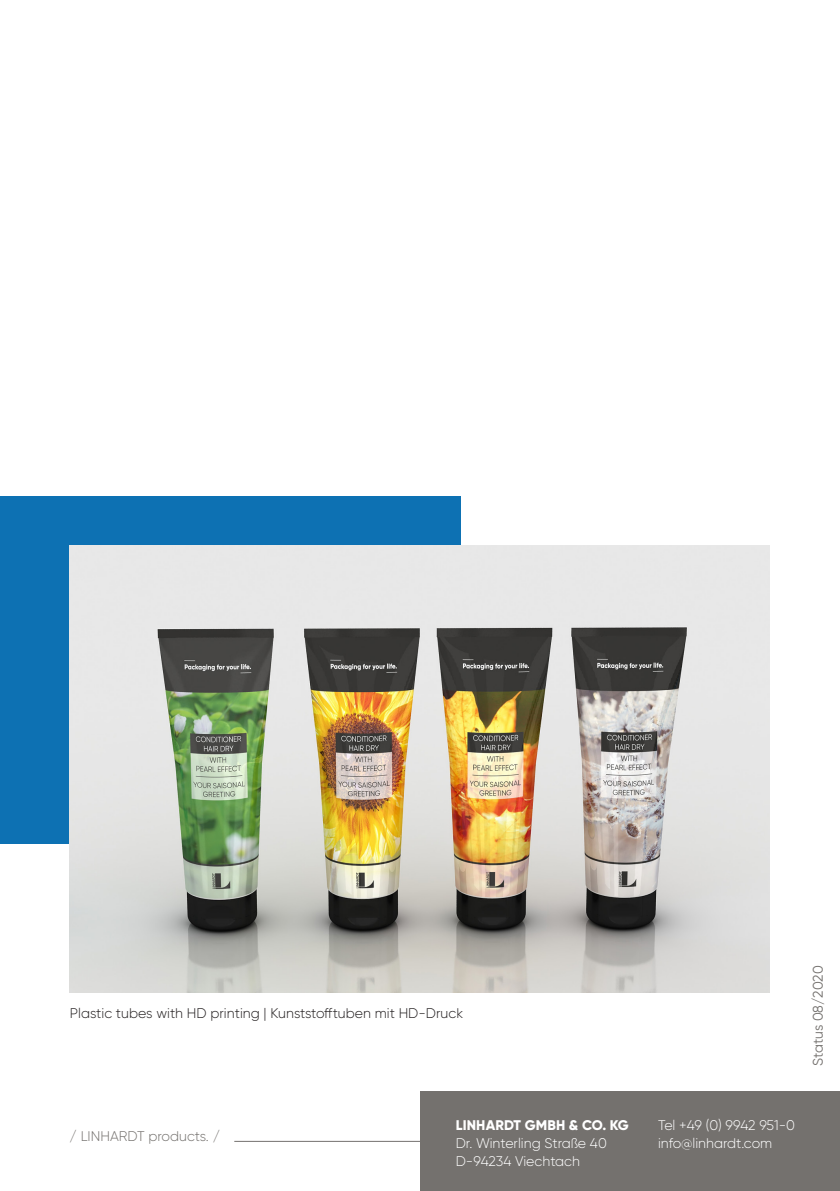
<style>
.page{position:relative;width:840px;height:1191px;background:#fff}
.page>*{position:absolute;margin:0;border:0;box-sizing:border-box;transform-origin:0 0}
.t1{font:300 14px/18px "Gilroy";color:#fff}
.t2{font:300 14px "Gilroy";color:#231f20}
.t3{font:300 14px "Gilroy";color:#74716e}
.t4{font:800 14px "Gilroy";letter-spacing:.01em;color:#fff}
.t5{font:14px "Gilroy";letter-spacing:-.01em;color:#74716e}
</style>
<div class="page">
<div style="left:0;top:496px;width:460px;height:347px;background:#0d71b3"></div>
<img style="left:70px;top:546px;width:699px;height:446px">
<div style="left:420px;top:1091px;width:419px;height:100px;background:#74716e"></div>
<hr style="left:234px;top:1140px;width:189px;height:1px;background:#74716e">
<p class="t2" style="left:70px;top:1004px;width:394px">Plastic tubes with HD printing | Kunststofftuben mit HD-Druck</p>
<p class="t3" style="left:70px;top:1128px;width:152px">/ LINHARDT products. /</p>
<p class="t4" style="left:455px;top:1116px;width:174px">LINHARDT GMBH &amp; CO. KG</p>
<p class="t1" style="left:455px;top:1134px;width:152px">Dr. Winterling Straße 40<br>D-94234 Viechtach</p>
<p class="t5" style="left:808px;top:1066px;width:102px;rotate:-90deg">Status 08/2020</p>
<p class="t1" style="left:657px;top:1116px;width:138px">Tel +49 (0) 9942 951-0 info@linhardt.com</p>
</div>
